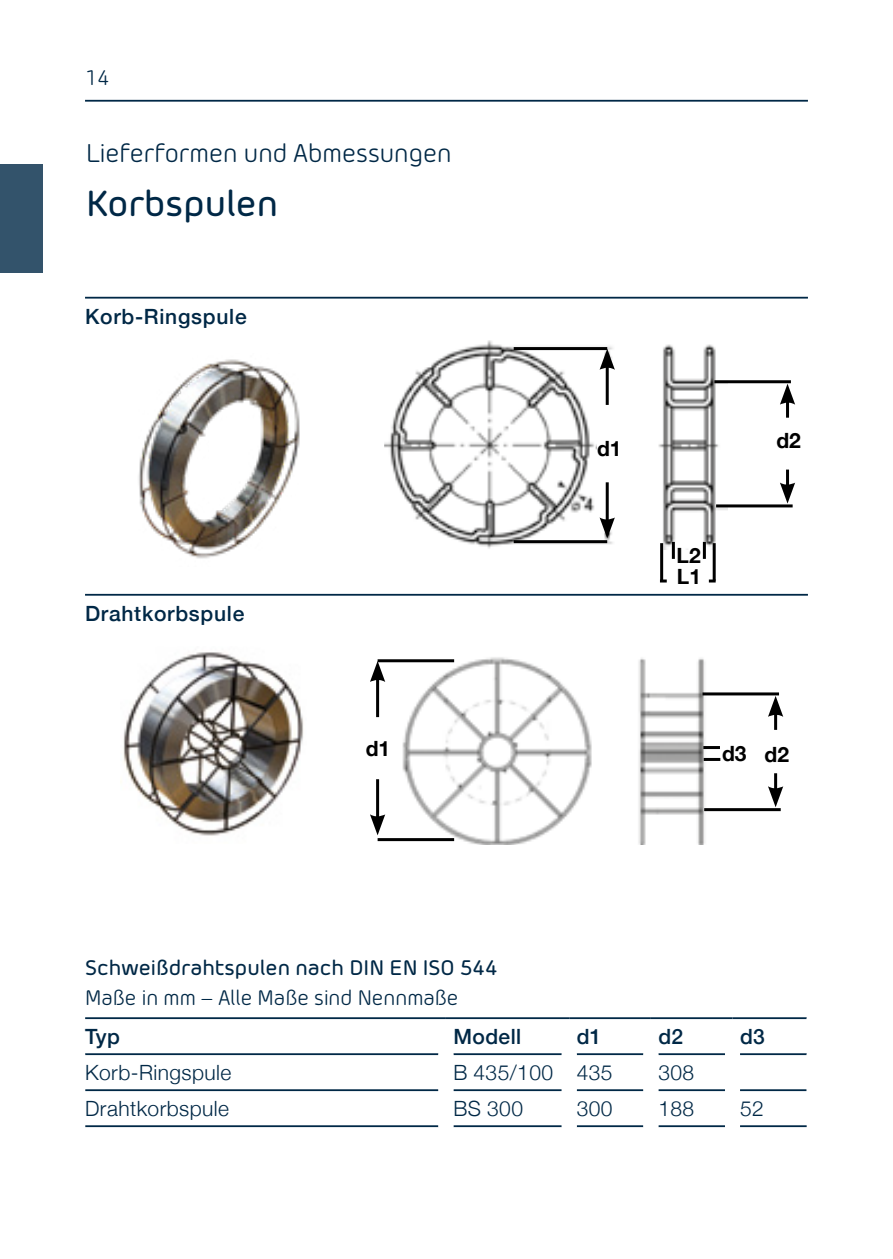
<style>
.page{position:relative;width:893px;height:1259px;background:#fff}
.page>*{position:absolute;margin:0;border:0;box-sizing:border-box;transform-origin:0 0}
.t1{font:500 36px "Morebi Rounded";color:#002846}
.t2{font:25.5px "Morebi Rounded";color:#002846}
.t3{font:300 21px "Helvetica Neue";letter-spacing:.02em;color:#002846}
.t4{font:500 21px "Helvetica Neue";letter-spacing:.035em;color:#002846}
.t5{font:500 21px "Morebi Rounded";color:#002846}
.t6{font:21px "Morebi Rounded";color:#002846}
.t7{font:700 21px "Helvetica Neue";color:#000}
</style>
<div class="page">
<hr style="left:85px;top:100px;width:723px;height:2px;background:#002846">
<hr style="left:85px;top:594px;width:723px;height:1px;background:#002846">
<img style="left:376px;top:657px;width:358px;height:187px">
<img style="left:123px;top:652px;width:181px;height:184px">
<hr style="left:378px;top:838px;width:76px;height:3px;background:#000">
<hr style="left:378px;top:659px;width:76px;height:3px;background:#000">
<hr style="left:376px;top:677px;width:3px;height:40px;background:#000">
<svg style="left:370px;top:661px;width:15px;height:21px"></svg>
<hr style="left:376px;top:779px;width:3px;height:40px;background:#000">
<svg style="left:370px;top:814px;width:15px;height:21px"></svg>
<hr style="left:704px;top:808px;width:77px;height:3px;background:#000">
<hr style="left:702px;top:692px;width:77px;height:3px;background:#000">
<hr style="left:774px;top:712px;width:3px;height:18px;background:#000">
<svg style="left:768px;top:696px;width:15px;height:21px"></svg>
<hr style="left:774px;top:773px;width:3px;height:18px;background:#000">
<svg style="left:768px;top:786px;width:15px;height:21px"></svg>
<hr style="left:704px;top:758px;width:16px;height:3px;background:#000">
<hr style="left:703px;top:746px;width:17px;height:3px;background:#000">
<svg style="left:85px;top:1055px;width:722px;height:37px"></svg>
<hr style="left:85px;top:1017px;width:361px;height:2px;background:#002846">
<hr style="left:446px;top:1017px;width:123px;height:2px;background:#002846">
<hr style="left:569px;top:1017px;width:82px;height:2px;background:#002846">
<hr style="left:651px;top:1017px;width:81px;height:2px;background:#002846">
<hr style="left:732px;top:1017px;width:75px;height:2px;background:#002846">
<hr style="left:85px;top:1053px;width:353px;height:2px;background:#002846">
<hr style="left:453px;top:1053px;width:109px;height:2px;background:#002846">
<hr style="left:577px;top:1053px;width:66px;height:2px;background:#002846">
<hr style="left:658px;top:1053px;width:67px;height:2px;background:#002846">
<hr style="left:740px;top:1053px;width:67px;height:2px;background:#002846">
<hr style="left:85px;top:1089px;width:353px;height:2px;background:#002846">
<hr style="left:453px;top:1089px;width:109px;height:2px;background:#002846">
<hr style="left:577px;top:1089px;width:66px;height:2px;background:#002846">
<hr style="left:658px;top:1089px;width:67px;height:2px;background:#002846">
<hr style="left:740px;top:1089px;width:67px;height:2px;background:#002846">
<div style="left:643px;top:1053px;width:15px;height:37px;background:#fff"></div>
<div style="left:725px;top:1053px;width:15px;height:37px;background:#fff"></div>
<hr style="left:85px;top:1125px;width:353px;height:2px;background:#002846">
<hr style="left:453px;top:1125px;width:109px;height:2px;background:#002846">
<hr style="left:577px;top:1125px;width:66px;height:2px;background:#002846">
<hr style="left:658px;top:1125px;width:67px;height:2px;background:#002846">
<hr style="left:740px;top:1125px;width:67px;height:2px;background:#002846">
<div style="left:438px;top:1053px;width:15px;height:37px;background:#fff"></div>
<div style="left:562px;top:1053px;width:15px;height:37px;background:#fff"></div>
<div style="left:438px;top:1090px;width:15px;height:37px;background:#fff"></div>
<div style="left:562px;top:1090px;width:15px;height:37px;background:#fff"></div>
<div style="left:643px;top:1090px;width:15px;height:37px;background:#fff"></div>
<div style="left:725px;top:1090px;width:15px;height:37px;background:#fff"></div>
<div style="left:0;top:164px;width:43px;height:108px;background:#33536b"></div>
<hr style="left:85px;top:297px;width:723px;height:1px;background:#002846">
<img style="left:384px;top:340px;width:343px;height:209px">
<hr style="left:716px;top:504px;width:77px;height:3px;background:#000">
<hr style="left:714px;top:380px;width:77px;height:3px;background:#000">
<hr style="left:786px;top:400px;width:3px;height:18px;background:#000">
<svg style="left:780px;top:384px;width:15px;height:21px"></svg>
<hr style="left:786px;top:469px;width:3px;height:18px;background:#000">
<svg style="left:780px;top:482px;width:15px;height:21px"></svg>
<div style="left:597px;top:435px;width:25px;height:21px;background:#fff"></div>
<hr style="left:514px;top:540px;width:93px;height:3px;background:#000">
<hr style="left:514px;top:347px;width:93px;height:3px;background:#000">
<hr style="left:606px;top:365px;width:3px;height:40px;background:#000">
<svg style="left:600px;top:349px;width:15px;height:21px"></svg>
<hr style="left:606px;top:482px;width:3px;height:40px;background:#000">
<svg style="left:600px;top:517px;width:15px;height:21px"></svg>
<hr style="left:660px;top:543px;width:3px;height:37px;background:#000">
<hr style="left:713px;top:543px;width:3px;height:37px;background:#000">
<hr style="left:703px;top:542px;width:3px;height:17px;background:#000">
<hr style="left:672px;top:542px;width:3px;height:17px;background:#000">
<svg style="left:660px;top:579px;width:7px;height:3px"></svg>
<svg style="left:709px;top:579px;width:7px;height:3px"></svg>
<img style="left:138px;top:359px;width:162px;height:200px">
<p class="t6" style="left:85px;top:63px;width:26px">14</p>
<p class="t2" style="left:86px;top:136px;width:367px">Lieferformen und Abmessungen</p>
<h1 class="t1" style="left:86px;top:177px;width:194px">Korbspulen</h1>
<p class="t4" style="left:85px;top:300px;width:163px">Korb-Ringspule</p>
<p class="t4" style="left:85px;top:597px;width:161px">Drahtkorbspule</p>
<p class="t7" style="left:597px;top:432px;width:26px">d1</p>
<p class="t7" style="left:676px;top:539px;width:26px">L2</p>
<p class="t7" style="left:677px;top:560px;width:26px">L1</p>
<p class="t7" style="left:776px;top:424px;width:26px">d2</p>
<p class="t7" style="left:366px;top:732px;width:26px">d1</p>
<p class="t7" style="left:722px;top:737px;width:69px">d3 d2</p>
<p class="t5" style="left:85px;top:952px;width:414px">Schweißdrahtspulen nach DIN EN ISO 544</p>
<p class="t6" style="left:85px;top:983px;width:375px">Maße in mm – Alle Maße sind Nennmaße</p>
<p class="t4" style="left:85px;top:1019px;width:36px">Typ</p>
<p class="t4" style="left:453px;top:1019px;width:69px">Modell</p>
<p class="t4" style="left:577px;top:1019px;width:26px">d1</p>
<p class="t4" style="left:658px;top:1019px;width:26px">d2</p>
<p class="t4" style="left:740px;top:1019px;width:26px">d3</p>
<p class="t3" style="left:85px;top:1055px;width:148px">Korb-Ringspule</p>
<p class="t3" style="left:453px;top:1055px;width:161px">B 435/100 435</p>
<p class="t3" style="left:658px;top:1055px;width:37px">308</p>
<p class="t3" style="left:85px;top:1091px;width:145px">Drahtkorbspule</p>
<p class="t3" style="left:453px;top:1091px;width:71px">BS 300</p>
<p class="t3" style="left:577px;top:1091px;width:37px">300</p>
<p class="t3" style="left:658px;top:1091px;width:37px">188</p>
<p class="t3" style="left:740px;top:1091px;width:25px">52</p>
</div>
